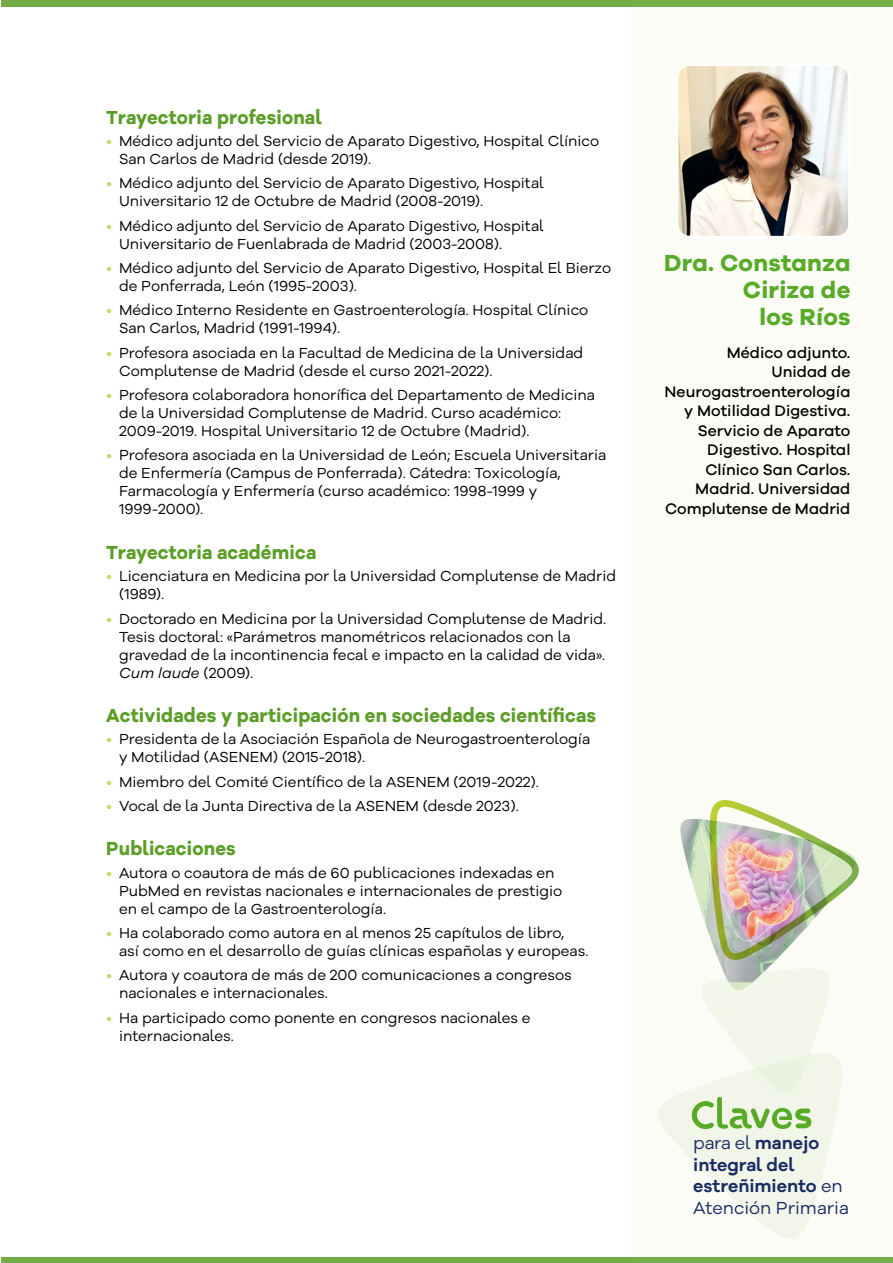
<style>
.page{position:relative;width:893px;height:1263px;background:#fff}
.page>*{position:absolute;margin:0;border:0;box-sizing:border-box;transform-origin:0 0}
.t1{font:700 24px/27px "Galano Grotesque";letter-spacing:.01em;color:#57ab27;text-align:right}
.t2{font:700 19.5px "Galano Grotesque Alt";letter-spacing:.01em;color:#5c9e28;scale:.95 1}
.t3{font:600 18px/21.6px "Galano Grotesque Alt";color:#1a2c64}
.t4{font:500 15.75px/19.5px "Galano Grotesque";color:#000;text-align:right}
.t5{font:15px/18px "Galano Grotesque Alt";color:#000}
.t6{font:italic 15px "Galano Grotesque";color:#000}
.s1{color:#cbd869}
.s2{font-family:"Galano Grotesque Alt";font-style:normal}
.s3{font-weight:400}
</style>
<div class="page">
<div style="left:634px;top:0;width:259px;height:1263px;background:#fcfcf6"></div>
<div style="left:1px;top:1258px;width:892px;height:5px;background:#74ac48"></div>
<div style="left:1px;top:0;width:892px;height:6px;background:#74ac48"></div>
<svg style="left:658px;top:800px;width:201px;height:439px"></svg>
<img style="left:679px;top:67px;width:168px;height:168px">
<div style="left:676px;top:64px;width:174px;height:174px;border:2px solid #fff;border-radius:13px"></div>
<h2 class="t2" style="left:106px;top:104px;width:228px">Trayectoria profesional</h2>
<p class="t5" style="left:119px;top:131px;width:482px;text-indent:-13px"><span class="s1">•</span> Médico adjunto del Servicio de Aparato Digestivo, Hospital Clínico<br>San Carlos de Madrid (desde 2019).</p>
<p class="t5" style="left:119px;top:174px;width:426px;text-indent:-13px"><span class="s1">•</span> Médico adjunto del Servicio de Aparato Digestivo, Hospital<br>Universitario 12 de Octubre de Madrid (2008-2019).</p>
<p class="t5" style="left:119px;top:216px;width:426px;text-indent:-13px"><span class="s1">•</span> Médico adjunto del Servicio de Aparato Digestivo, Hospital<br>Universitario de Fuenlabrada de Madrid (2003-2008).</p>
<p class="t5" style="left:119px;top:258px;width:494px;text-indent:-13px"><span class="s1">•</span> Médico adjunto del Servicio de Aparato Digestivo, Hospital El Bierzo de Ponferrada, León (1995-2003).</p>
<p class="t5" style="left:119px;top:301px;width:471px;text-indent:-13px"><span class="s1">•</span> Médico Interno Residente en Gastroenterología. Hospital Clínico<br>San Carlos, Madrid (1991-1994).</p>
<p class="t5" style="left:119px;top:343px;width:466px;text-indent:-13px"><span class="s1">•</span> Profesora asociada en la Facultad de Medicina de la Universidad<br>Complutense de Madrid (desde el curso 2021-2022).</p>
<p class="t5" style="left:119px;top:386px;width:477px;text-indent:-13px"><span class="s1">•</span> Profesora colaboradora honorífica del Departamento de Medicina de la Universidad Complutense de Madrid. Curso académico:<br>2009-2019. Hospital Universitario 12 de Octubre (Madrid).</p>
<p class="t5" style="left:119px;top:446px;width:489px;text-indent:-13px"><span class="s1">•</span> Profesora asociada en la Universidad de León; Escuela Universitaria de Enfermería (Campus de Ponferrada). Cátedra: Toxicología, Farmacología y Enfermería (curso académico: 1998-1999 y 1999-2000).</p>
<h2 class="t2" style="left:106px;top:540px;width:223px">Trayectoria académica</h2>
<p class="t5" style="left:119px;top:567px;width:499px;text-indent:-13px"><span class="s1">•</span> Licenciatura en Medicina por la Universidad Complutense de Madrid (1989).</p>
<p class="t5" style="left:119px;top:609px;width:489px;text-indent:-13px"><span class="s1">•</span> Doctorado en Medicina por la Universidad Complutense de Madrid.<br>Tesis doctoral: «Parámetros manométricos relacionados con la gravedad de la incontinencia fecal e impacto en la calidad de vida».</p>
<p class="t6" style="left:119px;top:663px;width:136px">Cum laude <span class="s2">(2009).</span></p>
<h2 class="t2" style="left:106px;top:703px;width:517px">Actividades y participación en sociedades científicas</h2>
<p class="t5" style="left:119px;top:730px;width:473px;text-indent:-13px"><span class="s1">•</span> Presidenta de la Asociación Española de Neurogastroenterología y Motilidad (ASENEM) (2015-2018).</p>
<p class="t5" style="left:106px;top:772px;width:434px"><span class="s1">•</span> Miembro del Comité Científico de la ASENEM (2019-2022).</p>
<p class="t5" style="left:106px;top:796px;width:414px"><span class="s1">•</span> Vocal de la Junta Directiva de la ASENEM (desde 2023).</p>
<h2 class="t2" style="left:106px;top:836px;width:138px">Publicaciones</h2>
<p class="t5" style="left:119px;top:863px;width:445px;text-indent:-13px"><span class="s1">•</span> Autora o coautora de más de 60 publicaciones indexadas en<br>PubMed en revistas nacionales e internacionales de prestigio en el campo de la Gastroenterología.</p>
<p class="t5" style="left:119px;top:923px;width:471px;text-indent:-13px"><span class="s1">•</span> Ha colaborado como autora en al menos 25 capítulos de libro,<br>así como en el desarrollo de guías clínicas españolas y europeas.</p>
<p class="t5" style="left:119px;top:966px;width:454px;text-indent:-13px"><span class="s1">•</span> Autora y coautora de más de 200 comunicaciones a congresos nacionales e internacionales.</p>
<p class="t5" style="left:119px;top:1008px;width:413px;text-indent:-13px"><span class="s1">•</span> Ha participado como ponente en congresos nacionales e internacionales.</p>
<h1 class="t1" style="left:664px;top:249px;width:188px">Dra. Constanza<br>Ciriza de<br>los Ríos</h1>
<p class="t4" style="left:665px;top:342px;width:187px">Médico adjunto.<br>Unidad de<br>Neurogastroenterología y Motilidad Digestiva.<br>Servicio de Aparato<br>Digestivo. Hospital<br>Clínico San Carlos.<br>Madrid. Universidad<br>Complutense de Madrid</p>
<p class="t3" style="left:693px;top:1131px;width:157px"><span class="s3">para el</span> manejo integral del estreñimiento <span class="s3">en<br>Atención Primaria</span></p>
</div>
